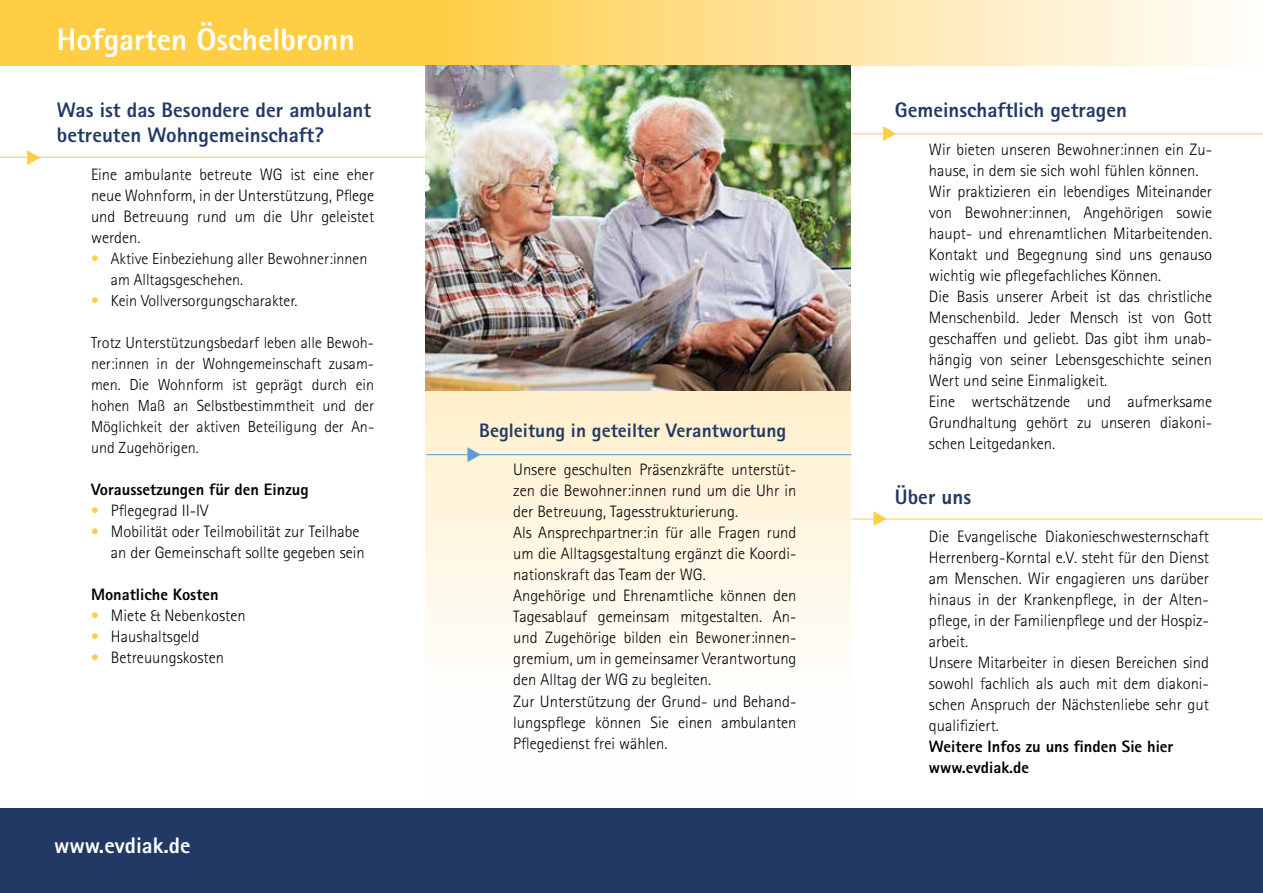
<style>
.page{position:relative;width:1263px;height:893px;background:#fff}
.page>*{position:absolute;margin:0;border:0;box-sizing:border-box;transform-origin:0 0}
.t1{font:800 31.05px "Rotis Sans Serif Pro";color:#fff}
.t2{font:800 22.5px "Rotis Sans Serif Pro";color:#fff}
.t3{font:800 21px/25.2px "Rotis Sans Serif Pro";color:#223964}
.t4{font:800 19.5px "Rotis Sans Serif Pro";color:#223964}
.t5{font:300 16.5px/21px "Rotis Sans Serif Pro";color:#000}
.t6{font:800 16.5px/21px "Rotis Sans Serif Pro";color:#000}
.t7{font:300 16.05px/21px "Rotis Sans Serif Pro";color:#000}
.s1{color:#fecf44}
.s2{font-size:16.05px;color:#fecf44}
</style>
<div class="page">
<svg style="left:425px;top:390px;width:425px;height:256px;background:#fef5df"></svg>
<div style="left:0;top:808px;width:1263px;height:85px;background:#223964"></div>
<svg style="left:0;top:0;width:1226px;height:66px;background:#fedc80"></svg>
<hr style="left:0;top:157px;width:443px;height:1px;background:#fecf44">
<hr style="left:851px;top:133px;width:412px;height:1px;background:#fecf44">
<hr style="left:851px;top:519px;width:412px;height:1px;background:#fecf44">
<hr style="left:426px;top:454px;width:425px;height:1px;background:#5e9ad3">
<img style="left:425px;top:66px;width:425px;height:324px">
<svg style="left:883px;top:133px;width:13px;height:2px"></svg>
<svg style="left:27px;top:156px;width:13px;height:2px"></svg>
<svg style="left:874px;top:518px;width:13px;height:2px"></svg>
<svg style="left:468px;top:447px;width:13px;height:15px"></svg>
<h1 class="t1" style="left:57px;top:20px;width:299px">Hofgarten Öschelbronn</h1>
<p class="t3" style="left:57px;top:97px;width:316px">Was ist das Besondere der ambulant betreuten Wohngemeinschaft?</p>
<p class="t5" style="left:91px;top:164px;width:285px;text-align:justify">Eine ambulante betreute WG ist eine eher neue Wohnform, in der Unterstützung, Pflege und Betreuung rund um die Uhr geleistet werden.</p>
<p class="t7" style="left:111px;top:249px;width:258px;text-indent:-20px"><span class="s1">•</span> Aktive Einbeziehung aller Bewohner:innen am Alltagsgeschehen.</p>
<p class="t7" style="left:91px;top:291px;width:208px"><span class="s1">•</span> Kein Vollversorgungscharakter.</p>
<p class="t7" style="left:91px;top:333px;width:285px;text-align:justify">Trotz Unterstützungsbedarf leben alle Bewoh&shy;ner:innen in der Wohngemeinschaft zusam&shy;men. Die Wohnform ist geprägt durch ein hohen Maß an Selbstbestimmtheit und der Möglichkeit der aktiven Beteiligung der An&shy;und Zugehörigen.</p>
<p class="t6" style="left:91px;top:479px;width:219px">Voraussetzungen für den Einzug</p>
<p class="t5" style="left:91px;top:500px;width:119px"><span class="s2">•</span> Pflegegrad II-IV</p>
<p class="t5" style="left:111px;top:521px;width:255px;text-indent:-20px"><span class="s2">•</span> Mobilität oder Teilmobilität zur Teilhabe an der Gemeinschaft sollte gegeben sein</p>
<p class="t6" style="left:91px;top:584px;width:129px">Monatliche Kosten</p>
<p class="t5" style="left:91px;top:605px;width:156px"><span class="s2">•</span> Miete &amp; Nebenkosten</p>
<p class="t5" style="left:91px;top:626px;width:110px"><span class="s2">•</span> Haushaltsgeld</p>
<p class="t5" style="left:91px;top:647px;width:135px"><span class="s2">•</span> Betreuungskosten</p>
<h2 class="t2" style="left:54px;top:831px;width:138px">www.evdiak.de</h2>
<p class="t4" style="left:479px;top:418px;width:308px">Begleitung in geteilter Verantwortung</p>
<p class="t5" style="left:513px;top:460px;width:285px">Unsere geschulten Präsenzkräfte unterstüt&shy;zen die Bewohner:innen rund um die Uhr in der Betreuung, Tagesstrukturierung.<br>Als Ansprechpartner:in für alle Fragen rund um die Alltagsgestaltung ergänzt die Koordi&shy;nationskraft das Team der WG.<br>Angehörige und Ehrenamtliche können den Tagesablauf gemeinsam mitgestalten. An&shy;und Zugehörige bilden ein Bewoner:innen&shy;gremium, um in gemeinsamer Verantwortung den Alltag der WG zu begleiten.<br>Zur Unterstützung der Grund- und Behand&shy;lungspflege können Sie einen ambulanten Pflegedienst frei wählen.</p>
<p class="t3" style="left:895px;top:97px;width:234px">Gemeinschaftlich getragen</p>
<p class="t5" style="left:929px;top:139px;width:285px">Wir bieten unseren Bewohner:innen ein Zu&shy;hause, in dem sie sich wohl fühlen können.<br>Wir praktizieren ein lebendiges Miteinander von Bewohner:innen, Angehörigen sowie haupt- und ehrenamtlichen Mitarbeitenden.<br>Kontakt und Begegnung sind uns genauso wichtig wie pflegefachliches Können.<br>Die Basis unserer Arbeit ist das christliche Menschenbild. Jeder Mensch ist von Gott geschaffen und geliebt. Das gibt ihm unab&shy;hängig von seiner Lebensgeschichte seinen Wert und seine Einmaligkeit.<br>Eine wertschätzende und aufmerksame Grundhaltung gehört zu unseren diakoni&shy;schen Leitgedanken.</p>
<p class="t3" style="left:895px;top:484px;width:78px">Über uns</p>
<p class="t5" style="left:929px;top:526px;width:282px">Die Evangelische Diakonieschwesternschaft Herrenberg-Korntal e.V. steht für den Dienst am Menschen. Wir engagieren uns darüber hinaus in der Krankenpflege, in der Alten&shy;pflege, in der Familienpflege und der Hospiz&shy;arbeit.<br>Unsere Mitarbeiter in diesen Bereichen sind sowohl fachlich als auch mit dem diakoni&shy;schen Anspruch der Nächstenliebe sehr gut qualifiziert.</p>
<p class="t6" style="left:929px;top:735px;width:246px">Weitere Infos zu uns finden Sie hier www.evdiak.de</p>
</div>
